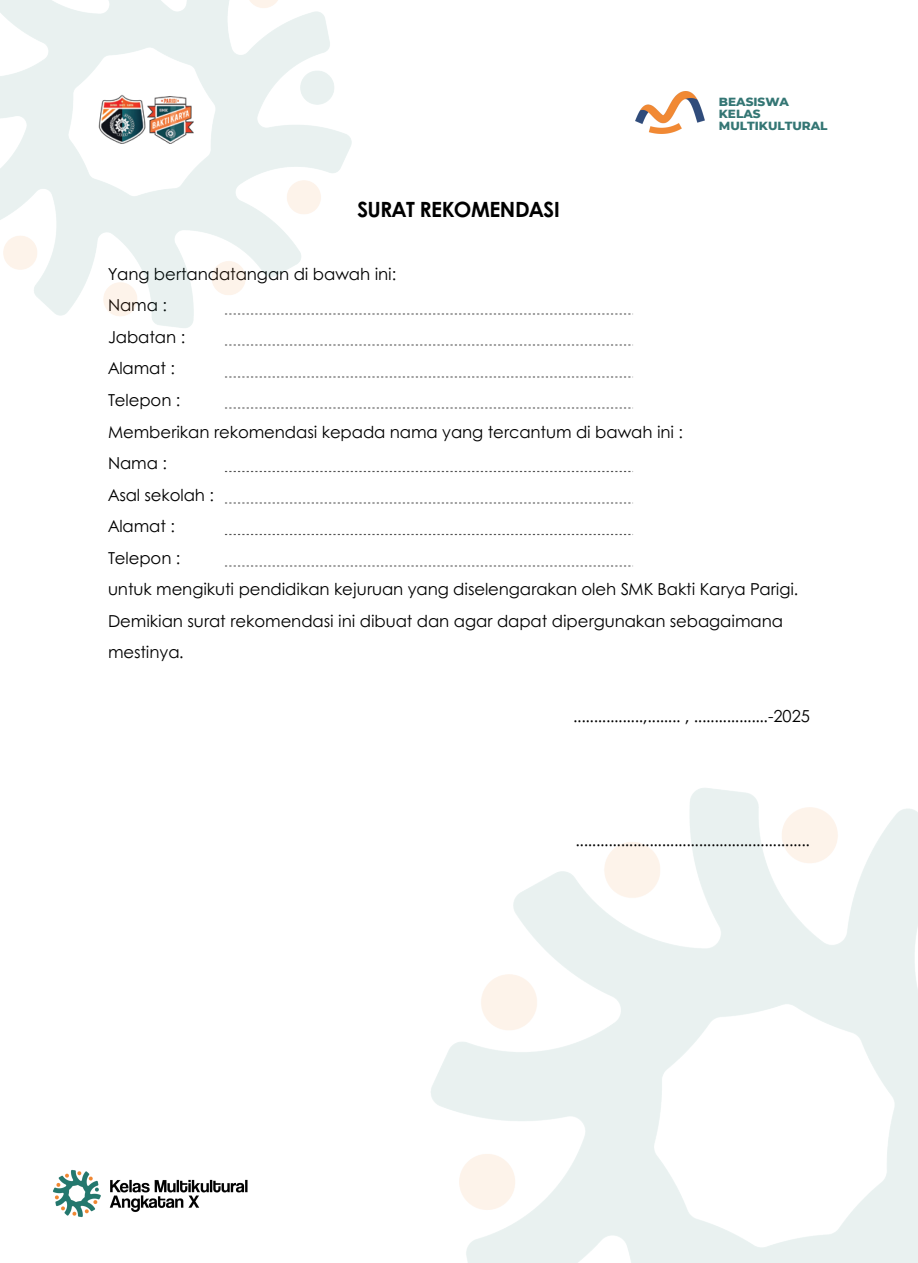
<style>
.page{position:relative;width:918px;height:1263px;background:#fff}
.page>*{position:absolute;margin:0;border:0;box-sizing:border-box;transform-origin:0 0}
.t1{font:700 21px "Century Gothic";letter-spacing:-.02em;color:#000}
.t2{font:16.5px/31.5px "Century Gothic";letter-spacing:-.005em;color:#000}
.t3{font:800 12px/11.6px "Montserrat";color:#347674}
</style>
<div class="page">
<img style="left:394px;top:313px;width:239px;height:2px">
<img style="left:394px;top:344px;width:239px;height:2px">
<img style="left:394px;top:376px;width:239px;height:2px">
<img style="left:225px;top:407px;width:408px;height:2px">
<img style="left:224px;top:470px;width:410px;height:3px">
<img style="left:225px;top:502px;width:408px;height:2px">
<img style="left:224px;top:533px;width:410px;height:3px">
<img style="left:225px;top:565px;width:408px;height:2px">
<img style="left:0;top:0;width:392px;height:378px">
<img style="left:636px;top:92px;width:69px;height:41px">
<img style="left:152px;top:96px;width:42px;height:47px">
<img style="left:92px;top:92px;width:60px;height:55px">
<img style="left:53px;top:1169px;width:195px;height:49px">
<p class="t1" style="left:357px;top:194px;width:204px">SURAT REKOMENDASI</p>
<p class="t3" style="left:719px;top:96px;width:110px">BEASISWA<br>KELAS<br>MULTIKULTURAL</p>
<p class="t2" style="left:108px;top:257px;width:290px">Yang bertandatangan di bawah ini:</p>
<p class="t2" style="left:108px;top:289px;width:60px">Nama :</p>
<p class="t2" style="left:108px;top:320px;width:79px">Jabatan :</p>
<p class="t2" style="left:108px;top:352px;width:69px">Alamat :</p>
<h1 class="t2" style="left:108px;top:383px;width:74px">Telepon :</h1>
<p class="t2" style="left:108px;top:415px;width:577px">Memberikan rekomendasi kepada nama yang tercantum di bawah ini :</p>
<p class="t2" style="left:108px;top:446px;width:60px">Nama :</p>
<p class="t2" style="left:108px;top:478px;width:107px">Asal sekolah :</p>
<p class="t2" style="left:108px;top:509px;width:69px">Alamat :</p>
<p class="t2" style="left:108px;top:541px;width:74px">Telepon :</p>
<p class="t2" style="left:108px;top:572px;width:692px">untuk mengikuti pendidikan kejuruan yang diselengarakan oleh SMK Bakti Karya Parigi.</p>
<p class="t2" style="left:108px;top:604px;width:676px">Demikian surat rekomendasi ini dibuat dan agar dapat dipergunakan sebagaimana mestinya.</p>
<p class="t2" style="left:573px;top:699px;width:238px">.................,........ , ..................-2025</p>
<p class="t2" style="left:576px;top:823px;width:236px">.........................................................</p>
</div>
